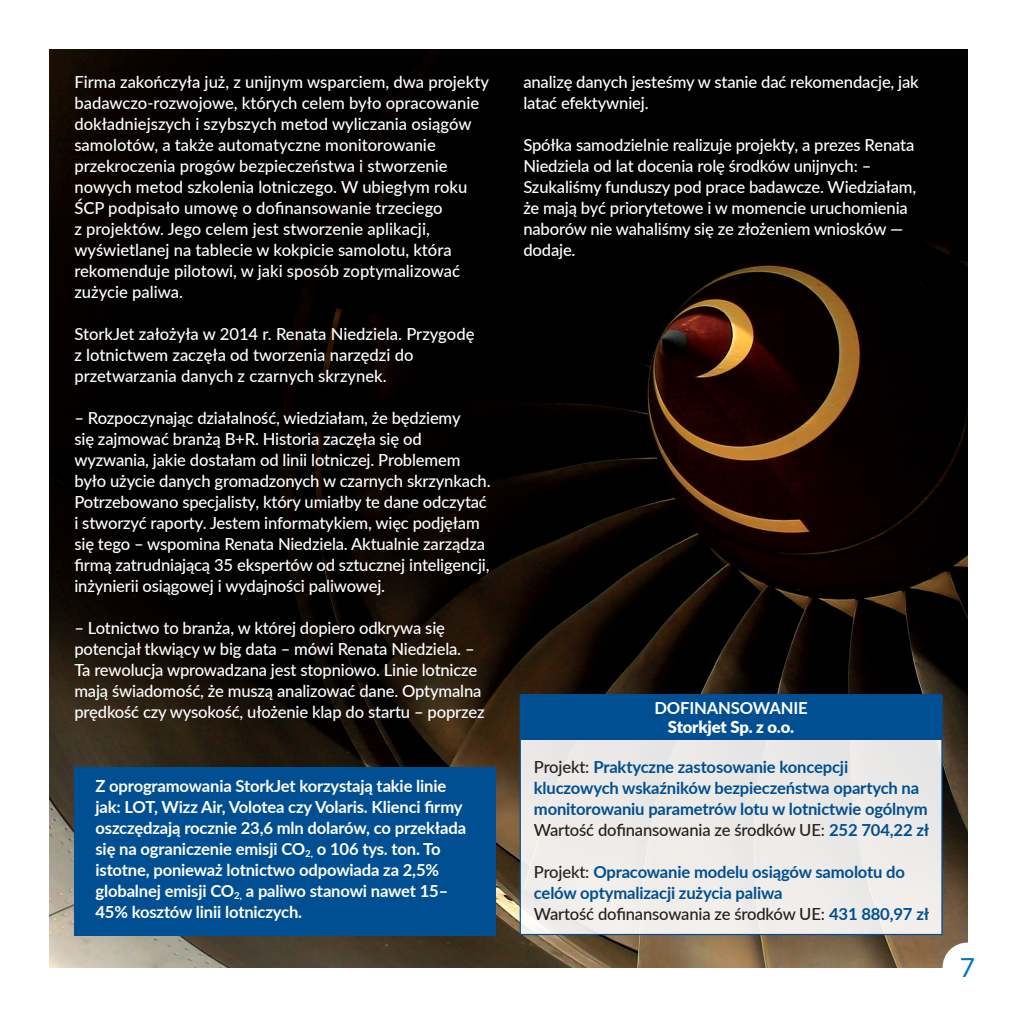
<style>
.page{position:relative;width:1017px;height:1017px;background:#fff}
.page>*{position:absolute;margin:0;border:0;box-sizing:border-box;transform-origin:0 0}
.t1{font:26.25px "Lato";color:#0072bc}
.t2{font:500 16.62px/21px "Lato";letter-spacing:-.01em;color:#fff}
.t3{font:700 16.62px/21px "Lato";letter-spacing:-.01em;color:#fff}
.t4{font:700 16.62px/21px "Lato";letter-spacing:-.01em;color:#004f92}
.t5{font:500 16.62px "Lato";letter-spacing:-.01em;color:#231f20}
.t6{font:900 16.62px "Lato";letter-spacing:-.015em;color:#fff}
.s1{font-weight:500;color:#231f20}
.s2{font-weight:700;color:#004f92}
</style>
<div class="page">
<img style="left:50px;top:50px;width:917px;height:917px">
<div style="left:520px;top:695px;width:422px;height:239px;background:#edebe9"></div>
<div style="left:74px;top:767px;width:422px;height:168px;background:#004f92"></div>
<div style="left:943px;top:943px;width:49px;height:49px;background:#fff;border-radius:50%"></div>
<div style="left:520px;top:694px;width:422px;height:46px;background:#004f92"></div>
<p class="t2" style="left:74px;top:71px;width:416px">Firma zakończyła już, z unijnym wsparciem, dwa projekty badawczo-rozwojowe, których celem było opracowanie dokładniejszych i szybszych metod wyliczania osiągów samolotów, a także automatyczne monitorowanie przekroczenia progów bezpieczeństwa i stworzenie nowych metod szkolenia lotniczego. W ubiegłym roku ŚCP podpisało umowę o dofinansowanie trzeciego<br>z projektów. Jego celem jest stworzenie aplikacji, wyświetlanej na tablecie w kokpicie samolotu, która rekomenduje pilotowi, w jaki sposób zoptymalizować zużycie paliwa.</p>
<p class="t2" style="left:74px;top:323px;width:402px">StorkJet założyła w 2014 r. Renata Niedziela. Przygodę z lotnictwem zaczęła od tworzenia narzędzi do przetwarzania danych z czarnych skrzynek.</p>
<p class="t2" style="left:74px;top:407px;width:418px">– Rozpoczynając działalność, wiedziałam, że będziemy<br>się zajmować branżą B+R. Historia zaczęła się od wyzwania, jakie dostałam od linii lotniczej. Problemem było użycie danych gromadzonych w czarnych skrzynkach.<br>Potrzebowano specjalisty, który umiałby te dane odczytać i stworzyć raporty. Jestem informatykiem, więc podjęłam się tego – wspomina Renata Niedziela. Aktualnie zarządza firmą zatrudniającą 35 ekspertów od sztucznej inteligencji, inżynierii osiągowej i wydajności paliwowej.</p>
<p class="t2" style="left:74px;top:617px;width:412px">– Lotnictwo to branża, w której dopiero odkrywa się potencjał tkwiący w big data – mówi Renata Niedziela. – Ta rewolucja wprowadzana jest stopniowo. Linie lotnicze mają świadomość, że muszą analizować dane. Optymalna prędkość czy wysokość, ułożenie klap do startu – poprzez</p>
<p class="t3" style="left:95px;top:775px;width:372px">Z oprogramowania StorkJet korzystają takie linie jak: LOT, Wizz Air, Volotea czy Volaris. Klienci firmy oszczędzają rocznie 23,6 mln dolarów, co przekłada się na ograniczenie emisji CO<sub>2,</sub> o 106 tys. ton. To istotne, ponieważ lotnictwo odpowiada za 2,5% globalnej emisji CO<sub>2,</sub> a paliwo stanowi nawet 15– 45% kosztów linii lotniczych.</p>
<p class="t2" style="left:523px;top:71px;width:397px">analizę danych jesteśmy w stanie dać rekomendacje, jak latać efektywniej.</p>
<p class="t2" style="left:523px;top:134px;width:394px">Spółka samodzielnie realizuje projekty, a prezes Renata Niedziela od lat docenia rolę środków unijnych: – Szukaliśmy funduszy pod prace badawcze. Wiedziałam, że mają być priorytetowe i w momencie uruchomienia naborów nie wahaliśmy się ze złożeniem wniosków — dodaje.</p>
<p class="t3" style="left:654px;top:697px;width:155px">DOFINANSOWANIE</p>
<p class="t6" style="left:668px;top:715px;width:128px">Storkjet Sp. z o.o.</p>
<p class="t4" style="left:534px;top:756px;width:395px"><span class="s1">Projekt:</span> Praktyczne zastosowanie koncepcji kluczowych wskaźników bezpieczeństwa opartych na monitorowaniu parametrów lotu w lotnictwie ogólnym</p>
<p class="t5" style="left:534px;top:818px;width:397px">Wartość dofinansowania ze środków UE: <span class="s2">252 704,22 zł</span></p>
<p class="t4" style="left:534px;top:861px;width:373px"><span class="s1">Projekt:</span> Opracowanie modelu osiągów samolotu do celów optymalizacji zużycia paliwa</p>
<p class="t5" style="left:534px;top:902px;width:397px">Wartość dofinansowania ze środków UE: <span class="s2">431 880,97 zł</span></p>
<p class="t1" style="left:960px;top:948px;width:17px">7</p>
</div>
